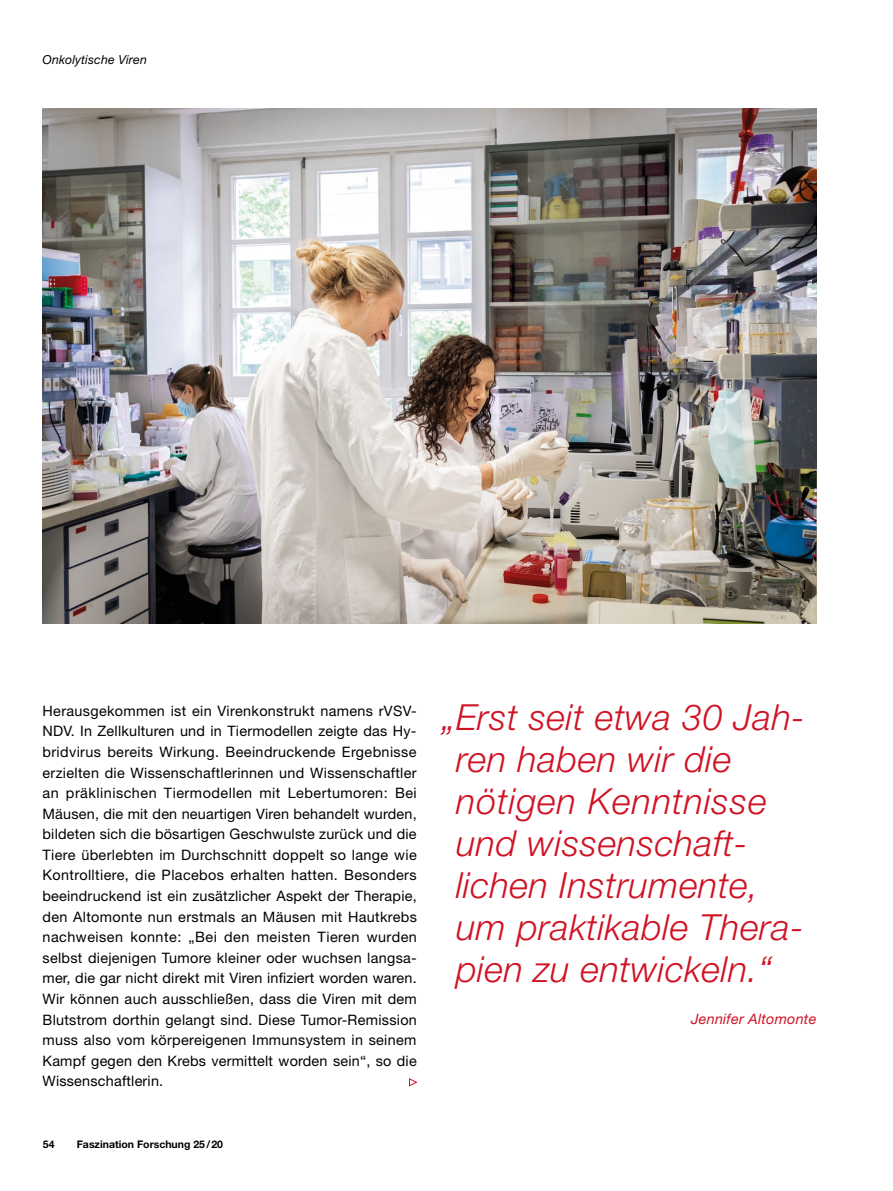
<style>
.page{position:relative;width:893px;height:1191px;background:#fff}
.page>*{position:absolute;margin:0;border:0;box-sizing:border-box;transform-origin:0 0}
._24_Zitat{font:italic 300 36px/42px "Helvetica Neue LT Std";letter-spacing:.015em;color:#cf1325}
.Text_E{font:14.4px/20.5px "Helvetica Neue LT Std";letter-spacing:.02em;color:#000}
._24_Zitat-2{font:italic 14.4px "Helvetica Neue LT Std";letter-spacing:.015em;color:#cf1325}
.t1{font:italic 12.3px "Helvetica Neue LT Std";letter-spacing:.01em;color:#000}
.t2{font:700 10.5px "Helvetica Neue LT Std";color:#000}
</style>
<div class="page">
<img style="left:43px;top:108px;width:773px;height:515px">
<svg style="left:409px;top:1078px;width:9px;height:9px"></svg>
<p class="t1" style="left:43px;top:52px;width:106px">Onkolytische Viren</p>
<p class="Text_E" style="left:43px;top:700px;width:376px">Herausgekommen ist ein Virenkonstrukt namens rVSV-NDV. In Zellkulturen und in Tiermodellen zeigte das Hy&shy;bridvirus bereits Wirkung. Beeindruckende Ergebnisse erzielten die Wissenschaftlerinnen und Wissenschaftler an präklinischen Tiermodellen mit Lebertumoren: Bei Mäusen, die mit den neuartigen Viren behandelt wurden, bildeten sich die bösartigen Geschwulste zurück und die Tiere überlebten im Durchschnitt doppelt so lange wie Kontrolltiere, die Placebos erhalten hatten. Besonders beeindruckend ist ein zusätzlicher Aspekt der Therapie, den Altomonte nun erstmals an Mäusen mit Hautkrebs nachweisen konnte: „Bei den meisten Tieren wurden selbst diejenigen Tumore kleiner oder wuchsen langsa&shy;mer, die gar nicht direkt mit Viren infiziert worden waren.<br>Wir können auch ausschließen, dass die Viren mit dem Blutstrom dorthin gelangt sind. Diese Tumor-Remission muss also vom körpereigenen Immunsystem in seinem Kampf gegen den Krebs vermittelt worden sein“, so die Wissenschaftlerin.</p>
<p class="t2" style="left:43px;top:1137px;width:14px">54</p>
<p class="t2" style="left:77px;top:1137px;width:148px">Faszination Forschung 25/20</p>
<p class="_24_Zitat" style="left:456px;top:696px;width:350px;text-indent:-14px">„Erst seit etwa 30 Jah&shy;ren haben wir die nötigen Kenntnisse und wissenschaft&shy;lichen Instrumente, um praktikable Thera&shy;pien zu entwickeln.“</p>
<p class="_24_Zitat-2" style="left:691px;top:1010px;width:127px">Jennifer Altomonte</p>
</div>
